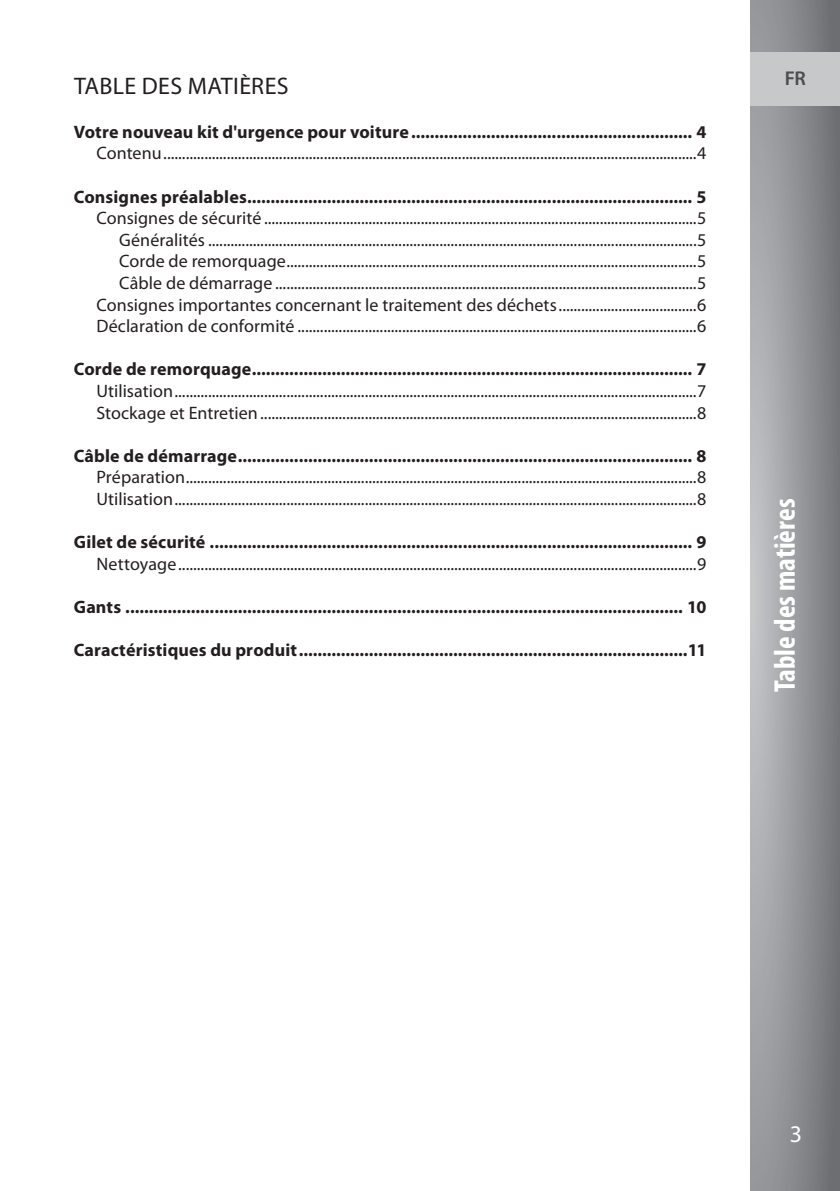
<style>
.page{position:relative;width:840px;height:1191px;background:#fff}
.page>*{position:absolute;margin:0;border:0;box-sizing:border-box;transform-origin:0 0}
.t1{font:700 condensed 30px "Myriad Pro";color:#fff}
.t2{font:24px "Myriad Pro";letter-spacing:.015em;color:#231f20}
.t3{font:24px "Myriad Pro";color:#fff}
.t4{font:600 20px "Myriad Pro";color:#4b4c4d}
.t5{font:18px/21.6px "Myriad Pro";letter-spacing:.005em;color:#231f20}
.t6{font:700 18px "Myriad Pro";letter-spacing:.01em;color:#231f20}
</style>
<div class="page">
<svg style="left:750px;top:0;width:89px;height:1191px;background:#949598"></svg>
<div style="left:750px;top:52px;width:89px;height:54px;background:#c7c8ca"></div>
<h2 class="t2" style="left:74px;top:72px;width:216px">TABLE DES MATIÈRES</h2>
<p class="t6" style="left:74px;top:120px;width:634px">Votre nouveau kit d'urgence pour voiture............................................................ 4</p>
<p class="t5" style="left:96px;top:142px;width:611px">Contenu...............................................................................................................................................4</p>
<p class="t6" style="left:74px;top:185px;width:633px">Consignes préalables............................................................................................... 5</p>
<p class="t5" style="left:96px;top:207px;width:611px;text-align:right">Consignes de sécurité ....................................................................................................................5<br>Généralités ...................................................................................................................................5<br>Corde de remorquage..............................................................................................................5<br>Câble de démarrage .................................................................................................................5<br>Consignes importantes concernant le traitement des déchets.....................................6<br>Déclaration de conformité ...........................................................................................................6</p>
<p class="t6" style="left:74px;top:357px;width:634px">Corde de remorquage.............................................................................................. 7</p>
<p class="t5" style="left:96px;top:380px;width:611px">Utilisation............................................................................................................................................7<br>Stockage et Entretien.....................................................................................................................8</p>
<p class="t6" style="left:74px;top:444px;width:633px">Câble de démarrage................................................................................................. 8</p>
<p class="t5" style="left:96px;top:466px;width:611px">Préparation.........................................................................................................................................8<br>Utilisation............................................................................................................................................8</p>
<p class="t6" style="left:74px;top:530px;width:633px">Gilet de sécurité ....................................................................................................... 9</p>
<p class="t5" style="left:96px;top:553px;width:611px">Nettoyage...........................................................................................................................................9</p>
<p class="t6" style="left:74px;top:595px;width:634px">Gants ....................................................................................................................... 10</p>
<p class="t6" style="left:74px;top:638px;width:633px">Caractéristiques du produit...................................................................................11</p>
<p class="t4" style="left:784px;top:66px;width:23px">FR</p>
<h1 class="t1" style="left:765px;top:692px;width:195px;rotate:-90deg">Table des matières</h1>
<h2 class="t3" style="left:789px;top:1119px;width:14px">3</h2>
</div>
